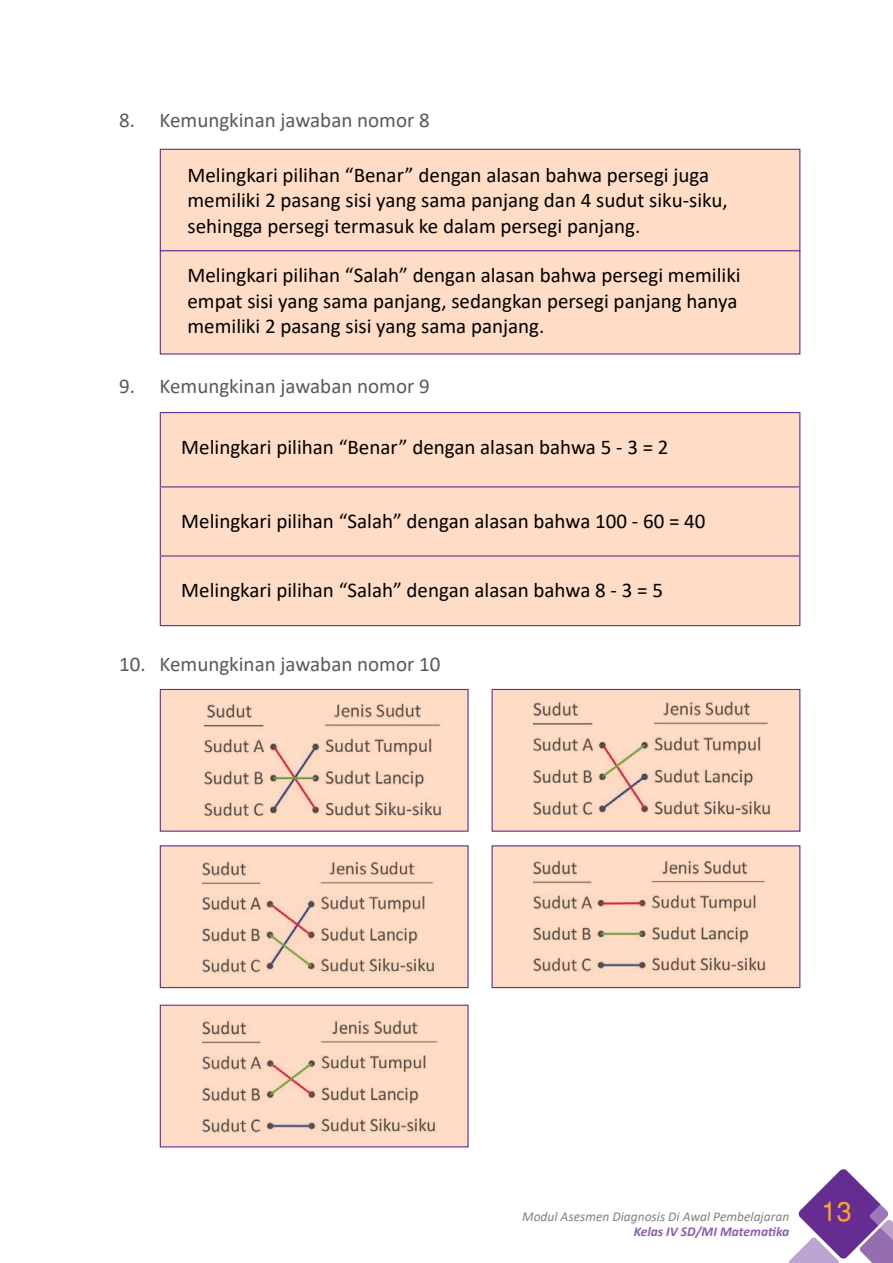
<style>
.page{position:relative;width:893px;height:1263px;background:#fff}
.page>*{position:absolute;margin:0;border:0;box-sizing:border-box;transform-origin:0 0}
.t1{font:21px/25.5px "Calibri";color:#000}
.t2{font:21px "Calibri";color:#58595b}
.t3{font:italic 13.5px/15px "Calibri";color:#58595b}
.s1{font-family:"Helvetica";font-style:normal;font-size:27px;color:#faa22c}
.s2{font-weight:700;color:#652d91}
</style>
<div class="page">
<svg style="left:788px;top:1169px;width:105px;height:94px"></svg>
<div style="left:160px;top:689px;width:309px;height:143px;background:#fedcc6;border:1px solid #652d91"></div>
<div style="left:160px;top:845px;width:309px;height:143px;background:#fedcc6;border:1px solid #652d91"></div>
<div style="left:160px;top:1005px;width:309px;height:142px;background:#fedcc6;border:1px solid #652d91"></div>
<div style="left:492px;top:689px;width:308px;height:143px;background:#fedcc6;border:1px solid #652d91"></div>
<div style="left:492px;top:845px;width:308px;height:143px;background:#fedcc6;border:1px solid #652d91"></div>
<div style="left:159px;top:148px;width:642px;height:102px;background:#fedcc6"></div>
<div style="left:159px;top:250px;width:642px;height:105px;background:#fedcc6"></div>
<div style="left:161px;top:413px;width:638px;height:212px;background:#fedcc6"></div>
<hr style="left:160px;top:412px;width:640px;height:1px;background:#652d91">
<hr style="left:160px;top:413px;width:1px;height:73px;background:#652d91">
<hr style="left:799px;top:413px;width:1px;height:73px;background:#652d91">
<hr style="left:160px;top:486px;width:640px;height:1px;background:#652d91">
<hr style="left:160px;top:487px;width:1px;height:68px;background:#652d91">
<hr style="left:799px;top:487px;width:1px;height:68px;background:#652d91">
<hr style="left:160px;top:555px;width:640px;height:2px;background:#652d91">
<hr style="left:160px;top:557px;width:1px;height:68px;background:#652d91">
<hr style="left:799px;top:557px;width:1px;height:68px;background:#652d91">
<hr style="left:160px;top:625px;width:640px;height:1px;background:#652d91">
<img style="left:204px;top:703px;width:237px;height:113px">
<img style="left:534px;top:701px;width:236px;height:114px">
<img style="left:203px;top:861px;width:231px;height:113px">
<img style="left:534px;top:860px;width:231px;height:112px">
<img style="left:203px;top:1020px;width:234px;height:113px">
<p class="t2" style="left:119px;top:105px;width:312px">8. Kemungkinan jawaban nomor 8</p>
<p class="t1" style="left:187px;top:161px;width:542px">Melingkari pilihan “Benar” dengan alasan bahwa persegi juga memiliki 2 pasang sisi yang sama panjang dan 4 sudut siku-siku, sehingga persegi termasuk ke dalam persegi panjang.</p>
<p class="t1" style="left:187px;top:262px;width:555px">Melingkari pilihan “Salah” dengan alasan bahwa persegi memiliki empat sisi yang sama panjang, sedangkan persegi panjang hanya memiliki 2 pasang sisi yang sama panjang.</p>
<p class="t2" style="left:119px;top:371px;width:312px">9. Kemungkinan jawaban nomor 9</p>
<p class="t1" style="left:181px;top:434px;width:489px">Melingkari pilihan “Benar” dengan alasan bahwa 5 - 3 = 2</p>
<p class="t1" style="left:181px;top:508px;width:526px">Melingkari pilihan “Salah” dengan alasan bahwa 100 - 60 = 40</p>
<p class="t1" style="left:181px;top:577px;width:483px">Melingkari pilihan “Salah” dengan alasan bahwa 8 - 3 = 5</p>
<p class="t2" style="left:119px;top:649px;width:323px">10. Kemungkinan jawaban nomor 10</p>
<p class="t3" style="left:634px;top:1209px;width:220px;text-indent:-112px">Modul Asesmen Diagnosis Di Awal Pembelajaran <span class="s1">13<br></span><span class="s2">Kelas IV SD/MI Matematika</span></p>
</div>
